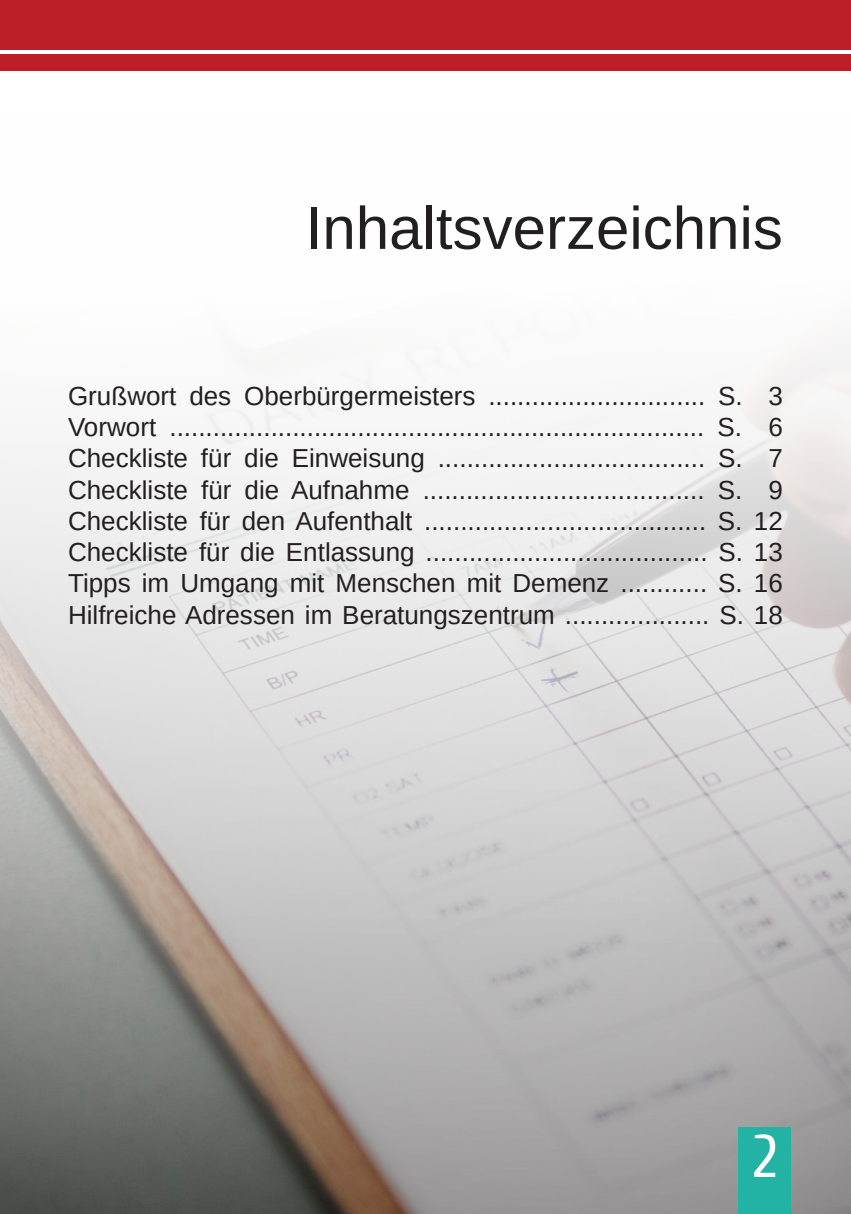
<style>
.page{position:relative;width:851px;height:1214px;background:#fff}
.page>*{position:absolute;margin:0;border:0;box-sizing:border-box;transform-origin:0 0}
.t1{font:60px "Arimo";color:#231f20}
.t2{font:60px "Cuprum";color:#fff}
.t3{font:26px "Arimo";color:#231f20}
</style>
<div class="page">
<img style="left:0;top:347px;width:850px;height:866px">
<div style="left:0;top:0;width:850px;height:71px;background:#be1e27"></div>
<hr style="left:0;top:50px;width:850px;height:4px;background:#fff">
<div style="left:737px;top:1127px;width:53px;height:86px;background:#22b3a5"></div>
<p class="t1" style="left:305px;top:190px;width:478px">Inhaltsverzeichnis</p>
<p class="t3" style="left:68px;top:379px;width:716px">Grußwort des Oberbürgermeisters .............................. S. 3</p>
<p class="t3" style="left:68px;top:410px;width:716px">Vorwort .......................................................................... S. 6</p>
<p class="t3" style="left:68px;top:442px;width:716px">Checkliste für die Einweisung ..................................... S. 7</p>
<p class="t3" style="left:68px;top:473px;width:716px">Checkliste für die Aufnahme ....................................... S. 9</p>
<p class="t3" style="left:68px;top:504px;width:716px">Checkliste für den Aufenthalt ....................................... S. 12</p>
<p class="t3" style="left:68px;top:535px;width:716px">Checkliste für die Entlassung ....................................... S. 13</p>
<p class="t3" style="left:68px;top:566px;width:716px">Tipps im Umgang mit Menschen mit Demenz ............ S. 16</p>
<p class="t3" style="left:68px;top:598px;width:716px">Hilfreiche Adressen im Beratungszentrum .................... S. 18</p>
<p class="t2" style="left:753px;top:1123px;width:25px">2</p>
</div>
